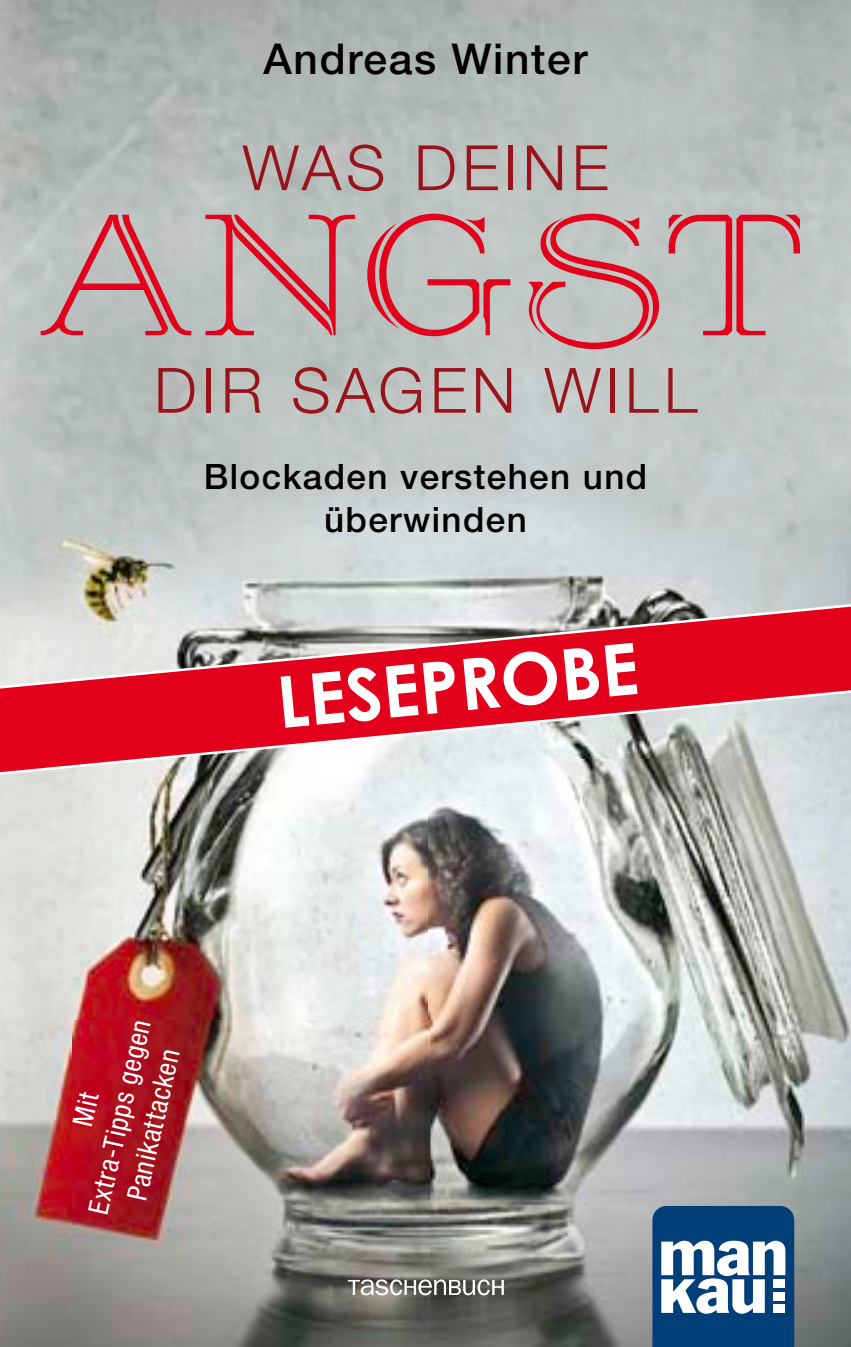
<style>
.page{position:relative;width:851px;height:1347px;background:#fff}
.page>*{position:absolute;margin:0;border:0;box-sizing:border-box;transform-origin:0 0}
.t1{font:215px "Prida 36";letter-spacing:.005em;color:#e2001a}
.t2{font:700 71.25px "Century Gothic";color:#fff}
.t3{font:300 62.5px "Helvetica Neue LT";letter-spacing:.08em;color:#99131a}
.t4{font:500 42.5px "Helvetica Neue LT";letter-spacing:.04em;color:#000}
.t5{font:500 35px/42.5px "Helvetica Neue LT";letter-spacing:.04em;color:#000;text-align:center}
.t6{font:condensed 27.75px/34.8px "Helvetica Neue LT";color:#fff;text-align:center}
</style>
<div class="page">
<img style="left:1px;top:0;width:427px;height:1020px">
<img style="left:428px;top:0;width:422px;height:600px">
<img style="left:428px;top:778px;width:422px;height:568px">
<img style="left:1px;top:1020px;width:428px;height:326px">
<img style="left:0;top:2px;width:1px;height:1203px">
<svg style="left:652px;top:1205px;width:142px;height:141px"></svg>
<div style="left:773px;top:1279px;width:12px;height:9px;background:#fff"></div>
<div style="left:773px;top:1291px;width:12px;height:9px;background:#fff"></div>
<div style="left:773px;top:1304px;width:12px;height:8px;background:#fff"></div>
<hr style="left:0;top:1205px;width:1px;height:141px;background:#003f77">
<svg style="left:348px;top:1279px;width:156px;height:16px"></svg>
<svg style="left:0;top:600px;width:850px;height:178px;background:#d76e7a"></svg>
<h3 class="t4" style="left:263px;top:33px;width:325px">Andreas Winter</h3>
<h3 class="t3" style="left:242px;top:130px;width:368px">WAS DEINE</h3>
<h1 class="t1" style="left:41px;top:171px;width:771px">ANGST</h1>
<h3 class="t3" style="left:154px;top:352px;width:545px">DIR SAGEN WILL</h3>
<p class="t5" style="left:204px;top:455px;width:445px">Blockaden verstehen und überwinden</p>
<h2 class="t2" style="left:272px;top:647px;width:364px;rotate:-5deg">LESEPROBE</h2>
<p class="t6" style="left:46px;top:1202px;width:201px;rotate:-77deg">Mit<br>Extra-Tipps gegen<br>Panikattacken</p>
</div>
